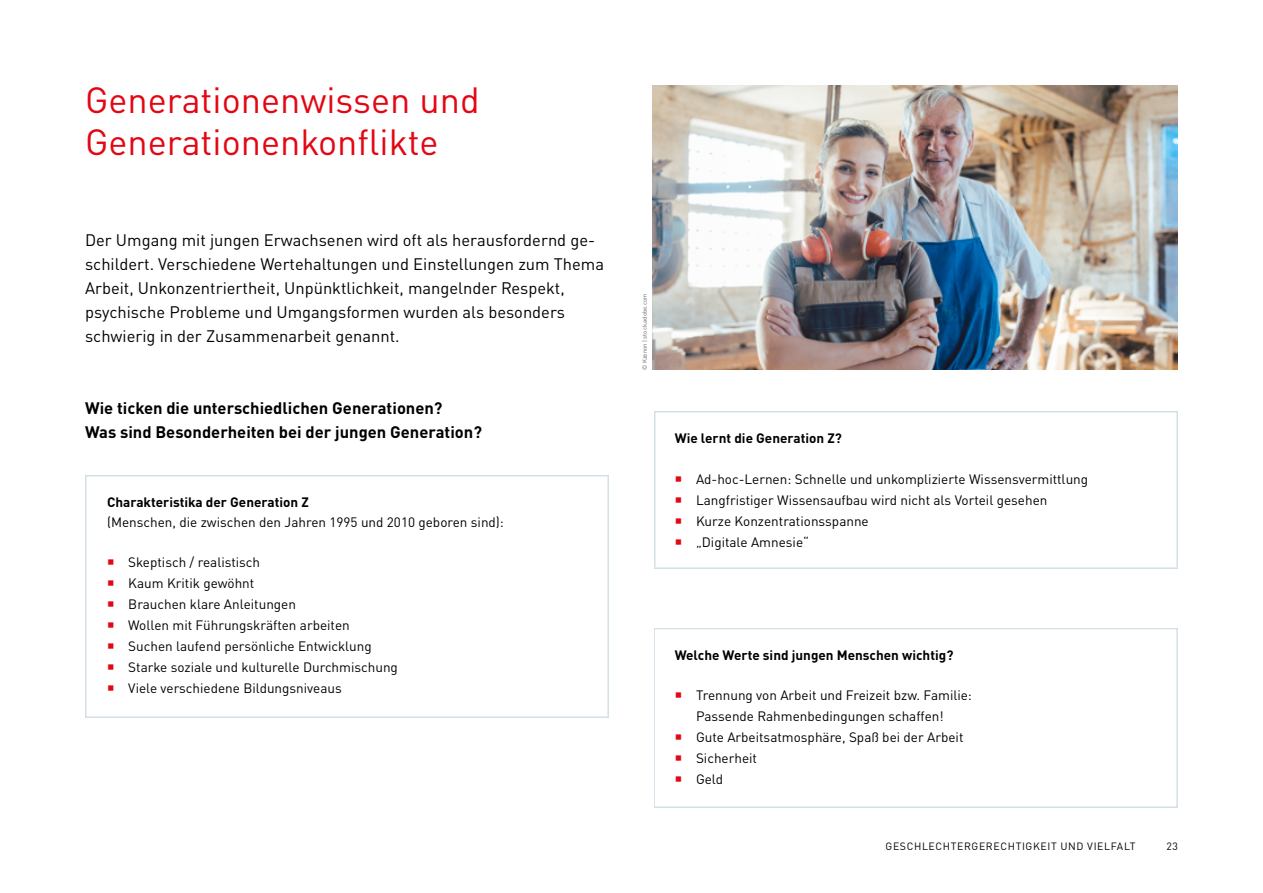
<style>
.page{position:relative;width:1263px;height:893px;background:#fff}
.page>*{position:absolute;margin:0;border:0;box-sizing:border-box;transform-origin:0 0}
.H1-Headline_24_28{font:36px "DIN Pro";color:#e30613}
.p_-_Lauftext_linksbündig_11_16{font:16.5px/24px "DIN Pro";color:#000}
.Lauftext_11_16_bold{font:700 16.5px "DIN Pro";color:#000}
.p_-_Aufzählung_Kasten{font:13.5px/21px "DIN Pro";color:#000}
.Zwischentitel_2_Bold_9_13_grau{font:700 13.5px "DIN Pro";color:#000}
.Zwischentitel_2_Bold_9_13_grau-2{font:13.5px "DIN Pro";color:#000}
.t1{font:10.5px "DIN Pro";letter-spacing:.06em;color:#000}
.p_-_Copyright_4_8{font:6px "DIN Pro";color:#646363}
</style>
<div class="page">
<div style="left:654px;top:629px;width:523px;height:178px;border:2px solid #d3e0e6"></div>
<img style="left:86px;top:476px;width:523px;height:242px">
<img style="left:654px;top:411px;width:523px;height:158px">
<img style="left:653px;top:85px;width:525px;height:285px">
<svg style="left:676px;top:476px;width:5px;height:5px"></svg>
<svg style="left:676px;top:497px;width:5px;height:5px"></svg>
<svg style="left:676px;top:518px;width:5px;height:5px"></svg>
<svg style="left:676px;top:539px;width:5px;height:5px"></svg>
<svg style="left:108px;top:560px;width:5px;height:5px"></svg>
<svg style="left:108px;top:581px;width:5px;height:5px"></svg>
<svg style="left:108px;top:602px;width:5px;height:5px"></svg>
<svg style="left:108px;top:623px;width:5px;height:5px"></svg>
<svg style="left:108px;top:644px;width:5px;height:5px"></svg>
<svg style="left:108px;top:665px;width:5px;height:5px"></svg>
<svg style="left:108px;top:686px;width:5px;height:5px"></svg>
<h1 class="H1-Headline_24_28" style="left:85px;top:72px;width:396px">Generationenwissen und</h1>
<h1 class="H1-Headline_24_28" style="left:85px;top:114px;width:355px">Generationenkonflikte</h1>
<p class="p_-_Lauftext_linksbündig_11_16" style="left:85px;top:227px;width:520px">Der Umgang mit jungen Erwachsenen wird oft als herausfordernd ge&shy;schildert. Verschiedene Wertehaltungen und Einstellungen zum Thema Arbeit, Unkonzentriertheit, Unpünktlichkeit, mangelnder Respekt, psychische Probleme und Umgangsformen wurden als besonders schwierig in der Zusammenarbeit genannt.</p>
<p class="p_-_Copyright_4_8" style="left:640px;top:370px;width:78px;rotate:-90deg">© Kzenon | stock.adobe.com</p>
<p class="Lauftext_11_16_bold" style="left:85px;top:395px;width:359px">Wie ticken die unterschiedlichen Generationen?</p>
<p class="Lauftext_11_16_bold" style="left:85px;top:419px;width:398px">Was sind Besonderheiten bei der jungen Generation?</p>
<p class="Zwischentitel_2_Bold_9_13_grau" style="left:675px;top:428px;width:169px">Wie lernt die Generation Z?</p>
<p class="p_-_Aufzählung_Kasten" style="left:696px;top:467px;width:394px">Ad-hoc-Lernen: Schnelle und unkomplizierte Wissensvermittlung</p>
<p class="p_-_Aufzählung_Kasten" style="left:696px;top:488px;width:353px">Langfristiger Wissensaufbau wird nicht als Vorteil gesehen</p>
<p class="p_-_Aufzählung_Kasten" style="left:696px;top:509px;width:174px">Kurze Konzentrationsspanne</p>
<p class="p_-_Aufzählung_Kasten" style="left:696px;top:530px;width:114px">„Digitale Amnesie“</p>
<p class="Zwischentitel_2_Bold_9_13_grau" style="left:107px;top:492px;width:203px">Charakteristika der Generation Z</p>
<p class="Zwischentitel_2_Bold_9_13_grau-2" style="left:107px;top:511px;width:398px">(Menschen, die zwischen den Jahren 1995 und 2010 geboren sind):</p>
<p class="p_-_Aufzählung_Kasten" style="left:128px;top:551px;width:133px">Skeptisch / realistisch</p>
<p class="p_-_Aufzählung_Kasten" style="left:128px;top:572px;width:128px">Kaum Kritik gewöhnt</p>
<p class="p_-_Aufzählung_Kasten" style="left:128px;top:593px;width:169px">Brauchen klare Anleitungen</p>
<p class="p_-_Aufzählung_Kasten" style="left:128px;top:614px;width:223px">Wollen mit Führungskräften arbeiten</p>
<p class="p_-_Aufzählung_Kasten" style="left:128px;top:635px;width:245px">Suchen laufend persönliche Entwicklung</p>
<p class="p_-_Aufzählung_Kasten" style="left:128px;top:656px;width:271px">Starke soziale und kulturelle Durchmischung</p>
<p class="p_-_Aufzählung_Kasten" style="left:128px;top:677px;width:215px">Viele verschiedene Bildungsniveaus</p>
<p class="Zwischentitel_2_Bold_9_13_grau" style="left:675px;top:644px;width:280px">Welche Werte sind jungen Menschen wichtig?</p>
<p class="p_-_Aufzählung_Kasten" style="left:696px;top:684px;width:277px">Trennung von Arbeit und Freizeit bzw. Familie:<br>Passende Rahmenbedingungen schaffen!</p>
<p class="p_-_Aufzählung_Kasten" style="left:696px;top:726px;width:269px">Gute Arbeitsatmosphäre, Spaß bei der Arbeit</p>
<p class="p_-_Aufzählung_Kasten" style="left:696px;top:747px;width:63px">Sicherheit</p>
<p class="p_-_Aufzählung_Kasten" style="left:696px;top:768px;width:29px">Geld</p>
<p class="t1" style="left:885px;top:839px;width:251px">GESCHLECHTERGERECHTIGKEIT UND VIELFALT</p>
<p class="t1" style="left:1166px;top:838px;width:13px">23</p>
</div>
